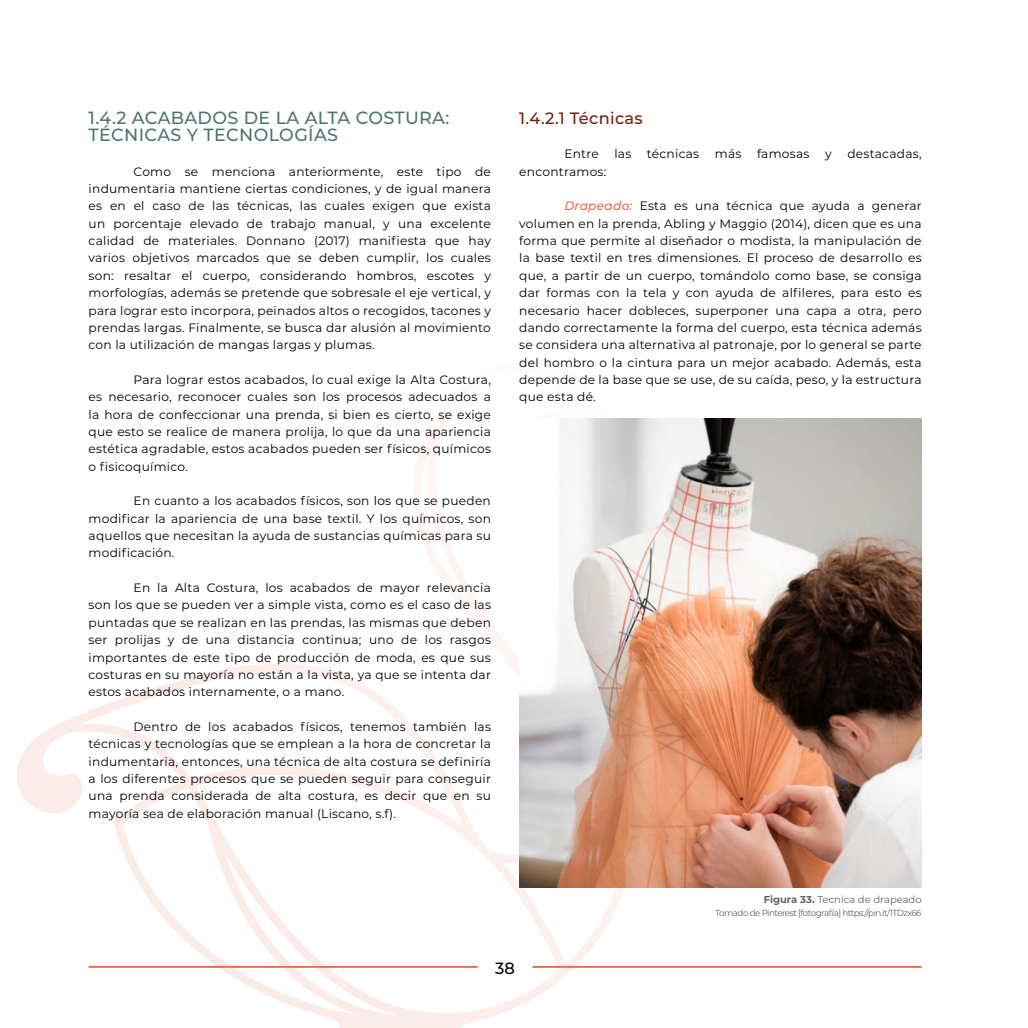
<style>
.page{position:relative;width:1028px;height:1028px;background:#fff}
.page>*{position:absolute;margin:0;border:0;box-sizing:border-box;transform-origin:0 0}
.t1{font:500 17.62px/17.4px "Montserrat";letter-spacing:.02em;color:#4d7470}
.t2{font:500 16.38px "Montserrat";letter-spacing:.02em;color:#731d0d}
.t3{font:500 16.25px "Montserrat";color:#000}
.t4{font:12.25px/17.4px "Montserrat";letter-spacing:.02em;color:#000;text-align:justify}
.t5{font:10px "Montserrat";color:#646363}
.t6{font:8.75px "Montserrat";letter-spacing:-.06em;color:#646363}
.s1{font-weight:500;font-style:italic;color:#ed694b}
.s2{font-weight:700}
</style>
<div class="page">
<svg style="left:17px;top:487px;width:639px;height:541px"></svg>
<hr style="left:89px;top:966px;width:389px;height:1px;background:#ed694b">
<hr style="left:532px;top:966px;width:389px;height:1px;background:#ed694b">
<img style="left:519px;top:418px;width:402px;height:469px">
<h1 class="t1" style="left:89px;top:108px;width:362px">1.4.2 ACABADOS DE LA ALTA COSTURA:<br>TÉCNICAS Y TECNOLOGÍAS</h1>
<p class="t4" style="left:89px;top:162px;width:404px;text-indent:45px">Como se menciona anteriormente, este tipo de indumentaria mantiene ciertas condiciones, y de igual manera es en el caso de las técnicas, las cuales exigen que exista un porcentaje elevado de trabajo manual, y una excelente calidad de materiales. Donnano (2017) manifiesta que hay varios objetivos marcados que se deben cumplir, los cuales son: resaltar el cuerpo, considerando hombros, escotes y morfologías, además se pretende que sobresale el eje vertical, y para lograr esto incorpora, peinados altos o recogidos, tacones y prendas largas. Finalmente, se busca dar alusión al movimiento con la utilización de mangas largas y plumas.</p>
<p class="t4" style="left:89px;top:370px;width:404px;text-indent:45px">Para lograr estos acabados, lo cual exige la Alta Costura, es necesario, reconocer cuales son los procesos adecuados a la hora de confeccionar una prenda, si bien es cierto, se exige que esto se realice de manera prolija, lo que da una apariencia estética agradable, estos acabados pueden ser físicos, químicos o fisicoquímico.</p>
<p class="t4" style="left:89px;top:492px;width:404px;text-indent:45px">En cuanto a los acabados físicos, son los que se pueden modificar la apariencia de una base textil. Y los químicos, son aquellos que necesitan la ayuda de sustancias químicas para su modificación.</p>
<p class="t4" style="left:89px;top:578px;width:404px;text-indent:45px">En la Alta Costura, los acabados de mayor relevancia son los que se pueden ver a simple vista, como es el caso de las puntadas que se realizan en las prendas, las mismas que deben ser prolijas y de una distancia continua; uno de los rasgos importantes de este tipo de producción de moda, es que sus costuras en su mayoría no están a la vista, ya que se intenta dar estos acabados internamente, o a mano.</p>
<p class="t4" style="left:89px;top:717px;width:404px;text-indent:45px">Dentro de los acabados físicos, tenemos también las técnicas y tecnologías que se emplean a la hora de concretar la indumentaria, entonces, una técnica de alta costura se definiría a los diferentes procesos que se pueden seguir para conseguir una prenda considerada de alta costura, es decir que en su mayoría sea de elaboración manual (Liscano, s.f).</p>
<h2 class="t2" style="left:519px;top:106px;width:125px">1.4.2.1 Técnicas</h2>
<p class="t4" style="left:564px;top:145px;width:36px">Entre</p>
<p class="t4" style="left:614px;top:145px;width:18px">las</p>
<p class="t4" style="left:647px;top:145px;width:54px">técnicas</p>
<p class="t4" style="left:715px;top:145px;width:28px">más</p>
<p class="t4" style="left:757px;top:145px;width:54px">famosas</p>
<p class="t4" style="left:825px;top:145px;width:8px">y</p>
<p class="t4" style="left:847px;top:145px;width:76px">destacadas,</p>
<p class="t4" style="left:519px;top:162px;width:89px">encontramos:</p>
<p class="t4" style="left:519px;top:197px;width:404px;text-indent:45px"><span class="s1">Drapeado:</span> Esta es una técnica que ayuda a generar volumen en la prenda, Abling y Maggio (2014), dicen que es una forma que permite al diseñador o modista, la manipulación de la base textil en tres dimensiones. El proceso de desarrollo es que, a partir de un cuerpo, tomándolo como base, se consiga dar formas con la tela y con ayuda de alfileres, para esto es necesario hacer dobleces, superponer una capa a otra, pero dando correctamente la forma del cuerpo, esta técnica además se considera una alternativa al patronaje, por lo general se parte del hombro o la cintura para un mejor acabado. Además, esta depende de la base que se use, de su caída, peso, y la estructura que esta dé.</p>
<p class="t5" style="left:763px;top:892px;width:159px"><span class="s2">Figura 33.</span> Tecnica de drapeado</p>
<p class="t6" style="left:715px;top:907px;width:208px">Tomado de Pinterest [fotografía] https://pin.it/1TDzx66</p>
<h3 class="t3" style="left:495px;top:956px;width:21px">38</h3>
</div>
